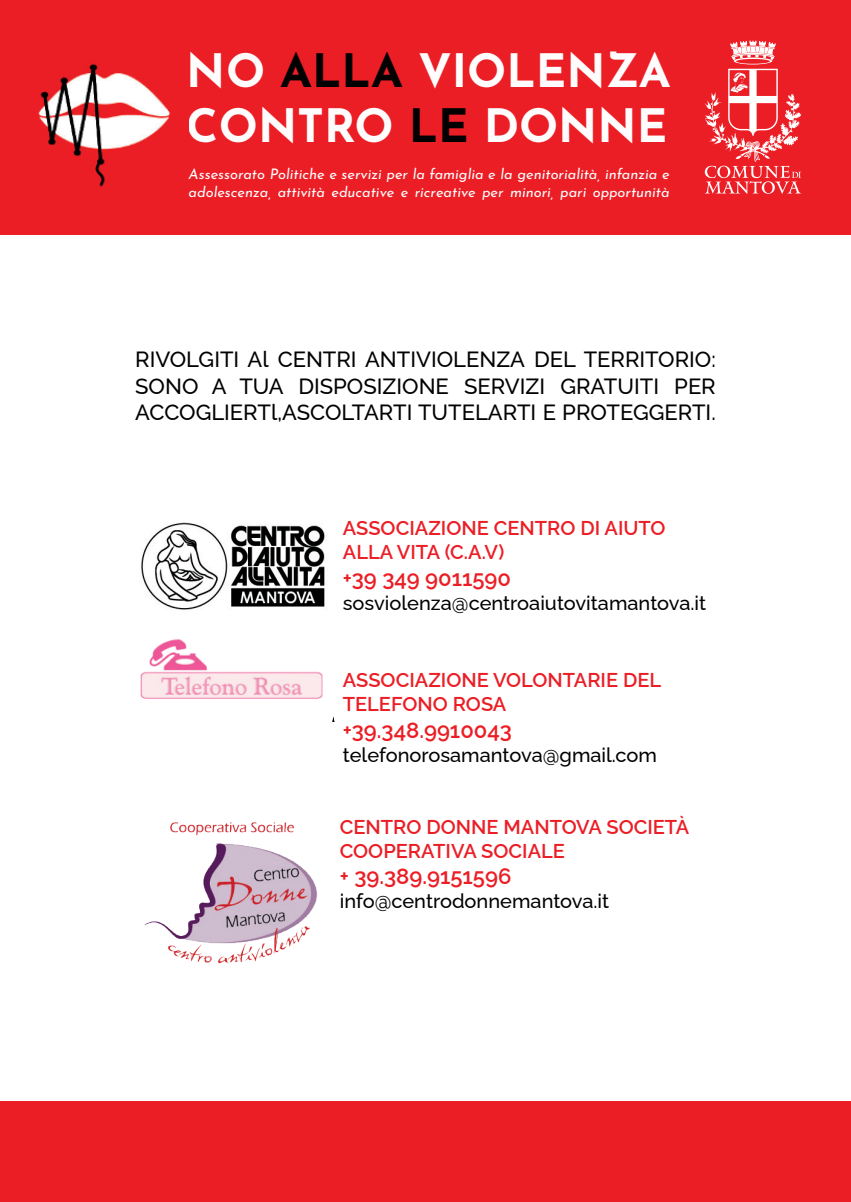
<style>
.page{position:relative;width:851px;height:1202px;background:#fff}
.page>*{position:absolute;margin:0;border:0;box-sizing:border-box;transform-origin:0 0}
.t1{font:100 46px/55.2px "Josefin Sans";color:#fff}
.t2{font:100 22px/26.4px "Raleway";color:#000001;text-align:justify}
.t3{font:100 22px "Raleway";color:#eb1e26}
.t4{font:100 20px/24px "Raleway";color:#eb1e26}
.t5{font:100 20px "Raleway";color:#000001}
.t6{font:italic 100 14.4px/17.4px "Josefin Sans";color:#fff}
.s1{color:#000001}
</style>
<div class="page">
<div style="left:0;top:0;width:850px;height:235px;background:#eb1e26"></div>
<div style="left:0;top:1102px;width:850px;height:100px;background:#eb1e26"></div>
<img style="left:141px;top:522px;width:184px;height:88px">
<img style="left:140px;top:639px;width:183px;height:60px">
<img style="left:144px;top:822px;width:173px;height:142px">
<svg style="left:704px;top:41px;width:97px;height:153px"></svg>
<img style="left:38px;top:63px;width:133px;height:124px">
<h1 class="t1" style="left:187px;top:40px;width:485px">NO <span class="s1">ALLA</span> VIOLENZA<br>CONTRO <span class="s1">LE</span> DONNE</h1>
<p class="t6" style="left:189px;top:164px;width:482px">Assessorato Politiche e servizi per la famiglia e la genitorialità, infanzia e adolescenza, attività educative e ricreative per minori, pari opportunità</p>
<h2 class="t2" style="left:135px;top:344px;width:582px">RIVOLGITI Al CENTRI ANTIVIOLENZA DEL TERRITORIO:<br>SONO A TUA DISPOSIZIONE SERVIZI GRATUITI PER ACCOGLIERTl,ASCOLTARTI TUTELARTI E PROTEGGERTI.</h2>
<h3 class="t4" style="left:343px;top:514px;width:324px">ASSOCIAZIONE CENTRO DI AIUTO<br>ALLA VITA (C.A.V)</h3>
<h2 class="t3" style="left:343px;top:560px;width:170px">+39 349 9011590</h2>
<h3 class="t5" style="left:343px;top:587px;width:365px">sosviolenza@centroaiutovitamantova.it</h3>
<h3 class="t4" style="left:343px;top:666px;width:320px">ASSOCIAZIONE VOLONTARIE DEL<br>TELEFONO ROSA</h3>
<h2 class="t3" style="left:343px;top:712px;width:170px">+39.348.9910043</h2>
<h3 class="t5" style="left:343px;top:739px;width:315px">telefonorosamantova@gmail.com</h3>
<h3 class="t4" style="left:340px;top:813px;width:351px">CENTRO DONNE MANTOVA SOCIETÀ<br>COOPERATIVA SOCIALE</h3>
<h2 class="t3" style="left:340px;top:859px;width:173px">+ 39.389.9151596</h2>
<h3 class="t5" style="left:340px;top:885px;width:271px">info@centrodonnemantova.it</h3>
</div>
